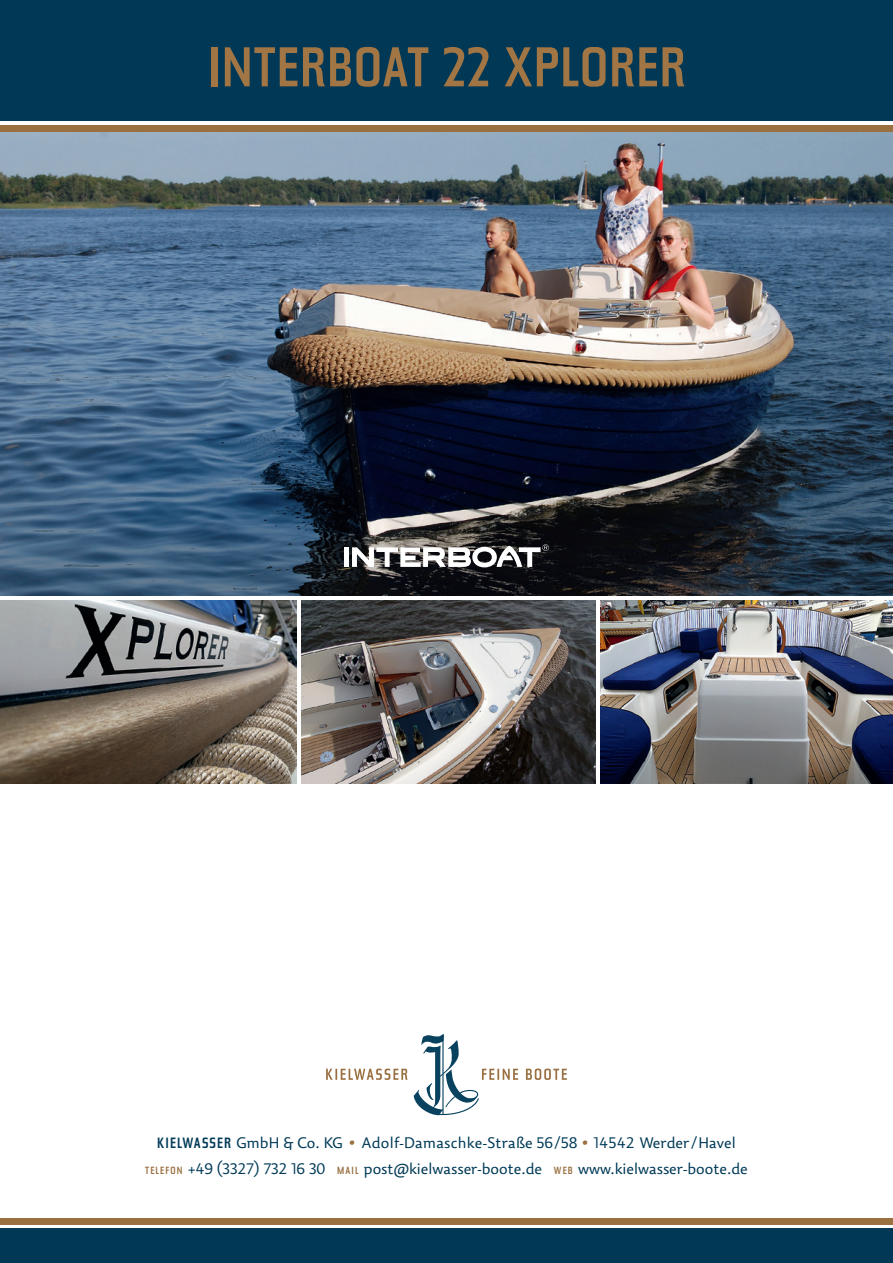
<style>
.page{position:relative;width:893px;height:1263px;background:#fff}
.page>*{position:absolute;margin:0;border:0;box-sizing:border-box;transform-origin:0 0}
.t1{font:500 expanded 56.25px "Tasse";letter-spacing:.02em;color:#a17544}
.t2{font:500 expanded 56.25px "Tasse";letter-spacing:.02em;color:#9a7041}
.t3{font:300 15px/25.7px "Dederon SLOT";color:#003a57;text-align:center}
.s1{font-family:"Tasse";font-weight:500;font-stretch:expanded}
.s2{color:#9a7041}
.s3{font-family:"Tasse";font-weight:500;font-stretch:expanded;font-size:10.5px;color:#9a7041}
</style>
<div class="page">
<div style="left:0;top:1229px;width:893px;height:34px;background:#003856"></div>
<div style="left:0;top:1218px;width:893px;height:7px;background:#9a7041"></div>
<img style="left:0;top:132px;width:893px;height:463px">
<svg style="left:326px;top:1068px;width:82px;height:12px"></svg>
<svg style="left:414px;top:1034px;width:153px;height:81px"></svg>
<img style="left:0;top:600px;width:297px;height:183px">
<img style="left:600px;top:600px;width:293px;height:183px">
<img style="left:302px;top:600px;width:293px;height:183px">
<div style="left:344px;top:547px;width:5px;height:20px;background:#fff"></div>
<svg style="left:352px;top:544px;width:197px;height:23px"></svg>
<div style="left:0;top:125px;width:893px;height:7px;background:#9a7041"></div>
<div style="left:0;top:0;width:893px;height:121px;background:#003856"></div>
<h1 class="t1" style="left:208px;top:36px;width:479px">INTERBOAT 22 XPLORER</h1>
<h1 class="t2" style="left:310px;top:39px;width:292px">INTENDER 780</h1>
<p class="t3" style="left:145px;top:1130px;width:604px"><span class="s1">KIELWASSER</span> GmbH &amp; Co. KG <span class="s2">•</span> Adolf-Damaschke-Straße 56 /58 <span class="s2">•</span> 14542 Werder / Havel<br><span class="s3">TELEFON</span> +49 (3327) 732 16 30 <span class="s3">MAIL</span> post@kielwasser-boote.de <span class="s3">WEB</span> www.kielwasser-boote.de</p>
</div>
